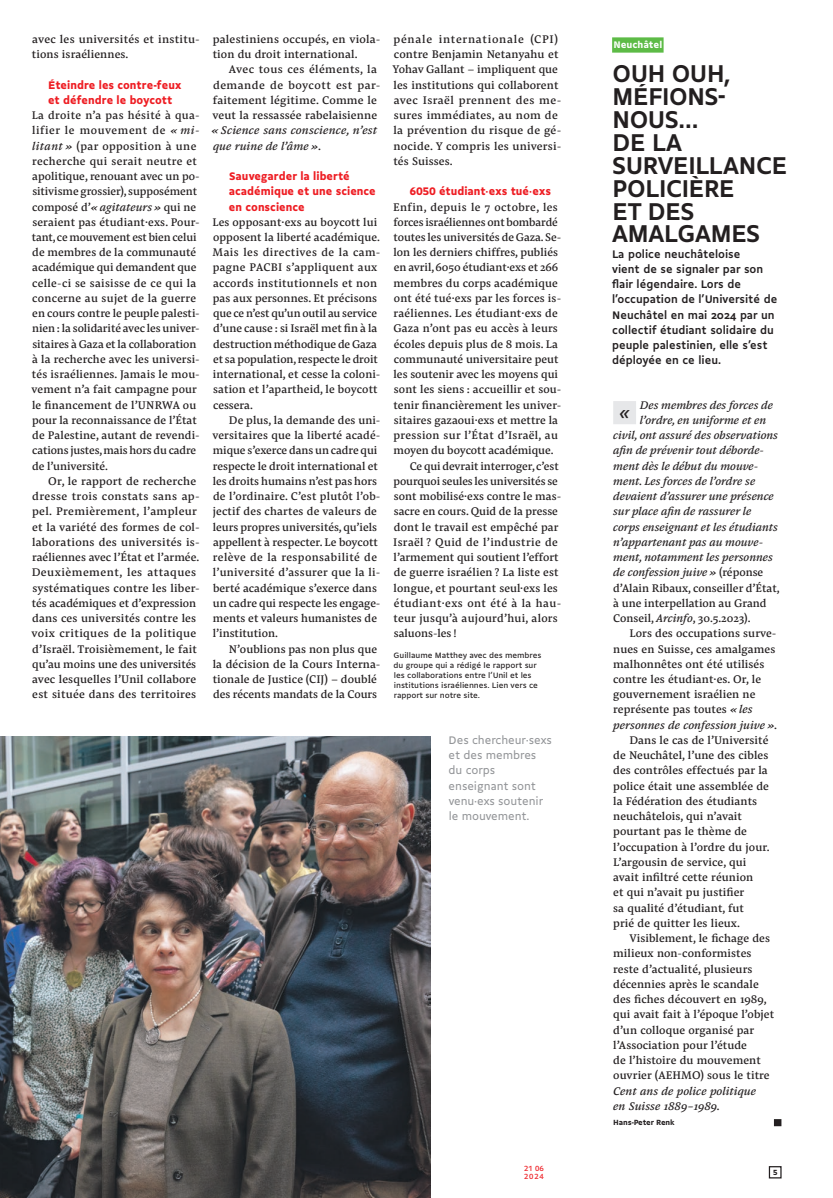
<style>
.page{position:relative;width:833px;height:1198px;background:#fff}
.page>*{position:absolute;margin:0;border:0;box-sizing:border-box;transform-origin:0 0}
.Titre_20{font:700 26.25px/22.9px "Gemeli";letter-spacing:-.035em;color:#231f20}
.Texte_drap_100_lettrine{font:italic 19.12px "Gemeli";color:#231f20}
.Chapeau_petit{font:700 11.88px/15.2px "Gemeli";color:#231f20}
.Intertitres{font:900 11.88px/15.2px "Gemeli";color:#ee1d23}
.Légendes{font:11.88px/15.2px "Gemeli";letter-spacing:-.01em;color:#939598}
.Texte_90{font:11.5px/15.2px "Pensum Pro";letter-spacing:.005em;color:#231f20}
.Texte_110{font:11.5px/15.2px "Pensum Pro";letter-spacing:.01em;color:#231f20}
.Texte_drapeau_110{font:11.5px/15.2px "Pensum Pro";letter-spacing:.005em;color:#231f20}
.Texte_drap_100_lettrine-2{font:italic 11.5px "Pensum Pro";color:#231f20}
.Texte_drap_100_lettrine-3{font:11.5px "Pensum Pro";color:#231f20}
.Rubrique{font:700 10px "Gemeli Micro";letter-spacing:-.01em;color:#fff}
.Signature_multi{font:8.12px/10px "Gemeli Micro";letter-spacing:-.01em;color:#231f20}
.Signature_auteur_seul{font:700 7.75px "Gemeli Micro";letter-spacing:-.01em;color:#231f20}
.t1{font:7.75px/7.5px "Gemeli Micro";letter-spacing:.09em;color:#ee1d23}
.s1{font-style:italic}
.s2{font-style:normal}
</style>
<div class="page">
<div style="left:769px;top:1166px;width:12px;height:12px;border:1px solid #231f20"></div>
<div style="left:613px;top:401px;width:23px;height:23px;background:#e6e7e9"></div>
<div style="left:774px;top:1119px;width:7px;height:7px;background:#231f20"></div>
<img style="left:0;top:736px;width:431px;height:462px">
<div style="left:612px;top:37px;width:51px;height:16px;background:#5dbb46"></div>
<p class="Texte_110" style="left:32px;top:31px;width:169px">avec les universités et institu&shy;tions israéliennes.</p>
<p class="Intertitres" style="left:48px;top:76px;width:135px">Éteindre les contre-feux et défendre le boycott</p>
<p class="Texte_90" style="left:32px;top:107px;width:170px">La droite n’a pas hésité à qua&shy;lifier le mouvement de <span class="s1">« mi&shy;litant »</span> (par opposition à une recherche qui serait neutre et apolitique, renouant avec un po&shy;sitivisme grossier), supposément composé d’<span class="s1">« agitateurs »</span> qui ne seraient pas étudiant·exs. Pour&shy;tant, ce mouvement est bien celui de membres de la communauté académique qui demandent que celle-ci se saisisse de ce qui la concerne au sujet de la guerre en cours contre le peuple palesti&shy;nien : la solidarité avec les univer&shy;sitaires à Gaza et la collaboration à la recherche avec les universi&shy;tés israéliennes. Jamais le mou&shy;vement n’a fait campagne pour le financement de l’UNRWA ou pour la reconnaissance de l’État de Palestine, autant de revendi&shy;cations justes, mais hors du cadre de l’université.</p>
<p class="Texte_110" style="left:32px;top:473px;width:170px;text-indent:17px">Or, le rapport de recherche dresse trois constats sans ap&shy;pel. Premièrement, l’ampleur et la variété des formes de col&shy;laborations des universités is&shy;raéliennes avec l’État et l’armée.<br>Deuxièmement, les attaques systématiques contre les liber&shy;tés académiques et d’expression dans ces universités contre les voix critiques de la politique d’Israël. Troisièmement, le fait qu’au moins une des universités avec lesquelles l’Unil collabore est située dans des territoires</p>
<p class="Texte_110" style="left:213px;top:31px;width:169px">palestiniens occupés, en viola&shy;tion du droit international.</p>
<p class="Texte_110" style="left:211px;top:62px;width:171px;text-indent:17px">Avec tous ces éléments, la demande de boycott est par&shy;faitement légitime. Comme le veut la ressassée rabelaisienne <span class="s1">« Science sans conscience, n’est que ruine de l’âme »</span>.</p>
<p class="Intertitres" style="left:229px;top:168px;width:148px">Sauvegarder la liberté académique et une science en conscience</p>
<p class="Texte_90" style="left:212px;top:214px;width:170px">Les opposant·exs au boycott lui opposent la liberté académique.<br>Mais les directives de la cam&shy;pagne PACBI s’appliquent aux accords institutionnels et non pas aux personnes. Et précisons que ce n’est qu’un outil au service d’une cause : si Israël met fin à la destruction méthodique de Gaza et sa population, respecte le droit international, et cesse la coloni&shy;sation et l’apartheid, le boycott cessera.</p>
<p class="Texte_90" style="left:212px;top:412px;width:170px;text-indent:17px">De plus, la demande des uni&shy;versitaires que la liberté acadé&shy;mique s’exerce dans un cadre qui respecte le droit international et les droits humains n’est pas hors de l’ordinaire. C’est plutôt l’ob&shy;jectif des chartes de valeurs de leurs propres universités, qu’iels appellent à respecter. Le boycott relève de la responsabilité de l’université d’assurer que la li&shy;berté académique s’exerce dans un cadre qui respecte les engage&shy;ments et valeurs humanistes de l’institution.</p>
<p class="Texte_110" style="left:213px;top:641px;width:169px;text-indent:16px">N’oublions pas non plus que la décision de la Cours Interna&shy;tionale de Justice (CIJ) – doublé des récents mandats de la Cours</p>
<p class="Texte_110" style="left:392px;top:31px;width:170px">pénale internationale (CPI) contre Benjamin Netanyahu et<br>Yohav Gallant – impliquent que les institutions qui collaborent avec Israël prennent des me&shy;sures immédiates, au nom de la prévention du risque de gé&shy;nocide. Y compris les universi&shy;tés Suisses.</p>
<p class="Intertitres" style="left:410px;top:183px;width:143px">6050 étudiant·exs tué·exs</p>
<p class="Texte_90" style="left:393px;top:199px;width:170px">Enfin, depuis le 7 octobre, les forces israéliennes ont bombardé toutes les universités de Gaza. Se&shy;lon les derniers chiffres, publiés en avril, 6050 étudiant·exs et 266 membres du corps académique ont été tué·exs par les forces is&shy;raéliennes. Les étudiant·exs de<br>Gaza n’ont pas eu accès à leurs écoles depuis plus de 8 mois. La communauté universitaire peut les soutenir avec les moyens qui sont les siens : accueillir et sou&shy;tenir financièrement les univer&shy;sitaires gazaoui·exs et mettre la pression sur l’État d’Israël, au moyen du boycott académique.</p>
<p class="Texte_90" style="left:393px;top:458px;width:170px;text-indent:16px">Ce qui devrait interroger, c’est pourquoi seules les universités se sont mobilisé·exs contre le mas&shy;sacre en cours. Quid de la presse dont le travail est empêché par<br>Israël ? Quid de l’industrie de l’armement qui soutient l’effort de guerre israélien ? La liste est longue, et pourtant seul·exs les étudiant·exs ont été à la hau&shy;teur jusqu’à aujourd’hui, alors saluons-les !</p>
<p class="Signature_multi" style="left:393px;top:650px;width:149px">Guillaume Matthey avec des membres du groupe qui a rédigé le rapport sur les collaborations entre l’Unil et les institutions israéliennes. Lien vers ce rapport sur notre site.</p>
<p class="Légendes" style="left:448px;top:731px;width:105px">Des chercheur·sexs et des membres du corps enseignant sont venu·exs soutenir le mouvement.</p>
<p class="t1" style="left:524px;top:1164px;width:21px">21 06<br>2024</p>
<p class="Rubrique" style="left:613px;top:38px;width:50px">Neuchâtel</p>
<p class="Titre_20" style="left:612px;top:61px;width:177px">OUH OUH,<br>MÉFIONS-<br>NOUS…<br>DE LA<br>SURVEILLANCE<br>POLICIÈRE<br>ET DES<br>AMALGAMES</p>
<p class="Chapeau_petit" style="left:612px;top:245px;width:167px">La police neuchâteloise<br>vient de se signaler par son flair légendaire. Lors de l’occupation de l’Université de<br>Neuchâtel en mai 2024 par un collectif étudiant solidaire du peuple palestinien, elle s’est déployée en ce lieu.</p>
<p class="Texte_drap_100_lettrine-2" style="left:640px;top:397px;width:135px">Des membres des forces de</p>
<p class="Texte_drap_100_lettrine-2" style="left:640px;top:412px;width:128px">l’ordre, en uniforme et en</p>
<p class="Texte_drap_100_lettrine-2" style="left:613px;top:427px;width:166px">civil, ont assuré des observations</p>
<p class="Texte_drap_100_lettrine-2" style="left:613px;top:442px;width:152px">afin de prévenir tout déborde-</p>
<p class="Texte_drap_100_lettrine-2" style="left:613px;top:458px;width:147px">ment dès le début du mouve-</p>
<p class="Texte_drap_100_lettrine-2" style="left:613px;top:473px;width:144px">ment. Les forces de l’ordre se</p>
<p class="Texte_drap_100_lettrine-2" style="left:613px;top:488px;width:162px">devaient d’assurer une présence</p>
<p class="Texte_drap_100_lettrine-2" style="left:613px;top:503px;width:140px">sur place afin de rassurer le</p>
<p class="Texte_drap_100_lettrine-2" style="left:613px;top:519px;width:166px">corps enseignant et les étudiants</p>
<p class="Texte_drap_100_lettrine-2" style="left:613px;top:534px;width:151px">n’appartenant pas au mouve-</p>
<p class="Texte_drap_100_lettrine-2" style="left:613px;top:549px;width:161px">ment, notamment les personnes</p>
<p class="Texte_drap_100_lettrine-2" style="left:613px;top:564px;width:152px">de confession juive » <span class="s2">(réponse</span></p>
<p class="Texte_drap_100_lettrine-3" style="left:613px;top:579px;width:168px">d’Alain Ribaux, conseiller d’État,</p>
<p class="Texte_drap_100_lettrine-3" style="left:613px;top:595px;width:155px">à une interpellation au Grand</p>
<p class="Texte_drap_100_lettrine-3" style="left:613px;top:610px;width:139px">Conseil, <span class="s1">Arcinfo</span>, 30.5.2023).</p>
<p class="Texte_drapeau_110" style="left:613px;top:625px;width:165px;text-indent:16px">Lors des occupations surve&shy;nues en Suisse, ces amalgames malhonnêtes ont été utilisés contre les étudiant·es. Or, le gouvernement israélien ne représente pas toutes <span class="s1">« les personnes de confession juive »</span>.</p>
<p class="Texte_drapeau_110" style="left:613px;top:732px;width:158px;text-indent:16px">Dans le cas de l’Université de Neuchâtel, l’une des cibles des contrôles effectués par la police était une assemblée de la Fédération des étudiants neuchâtelois, qui n’avait pourtant pas le thème de l’occupation à l’ordre du jour.<br>L’argousin de service, qui avait infiltré cette réunion<br>et qui n’avait pu justifier<br>sa qualité d’étudiant, fut<br>prié de quitter les lieux.</p>
<p class="Texte_drapeau_110" style="left:613px;top:930px;width:162px;text-indent:16px">Visiblement, le fichage des milieux non-conformistes reste d’actualité, plusieurs décennies après le scandale des fiches découvert en 1989, qui avait fait à l’époque l’objet d’un colloque organisé par l’Association pour l’étude<br>de l’histoire du mouvement ouvrier (AEHMO) sous le titre<br><span class="s1">Cent ans de police politique<br>en Suisse 1889-1989.</span></p>
<p class="Signature_auteur_seul" style="left:613px;top:1117px;width:63px">Hans-Peter Renk</p>
<p class="Texte_drap_100_lettrine" style="left:619px;top:399px;width:12px">«</p>
<p class="Signature_auteur_seul" style="left:773px;top:1167px;width:6px">5</p>
</div>
